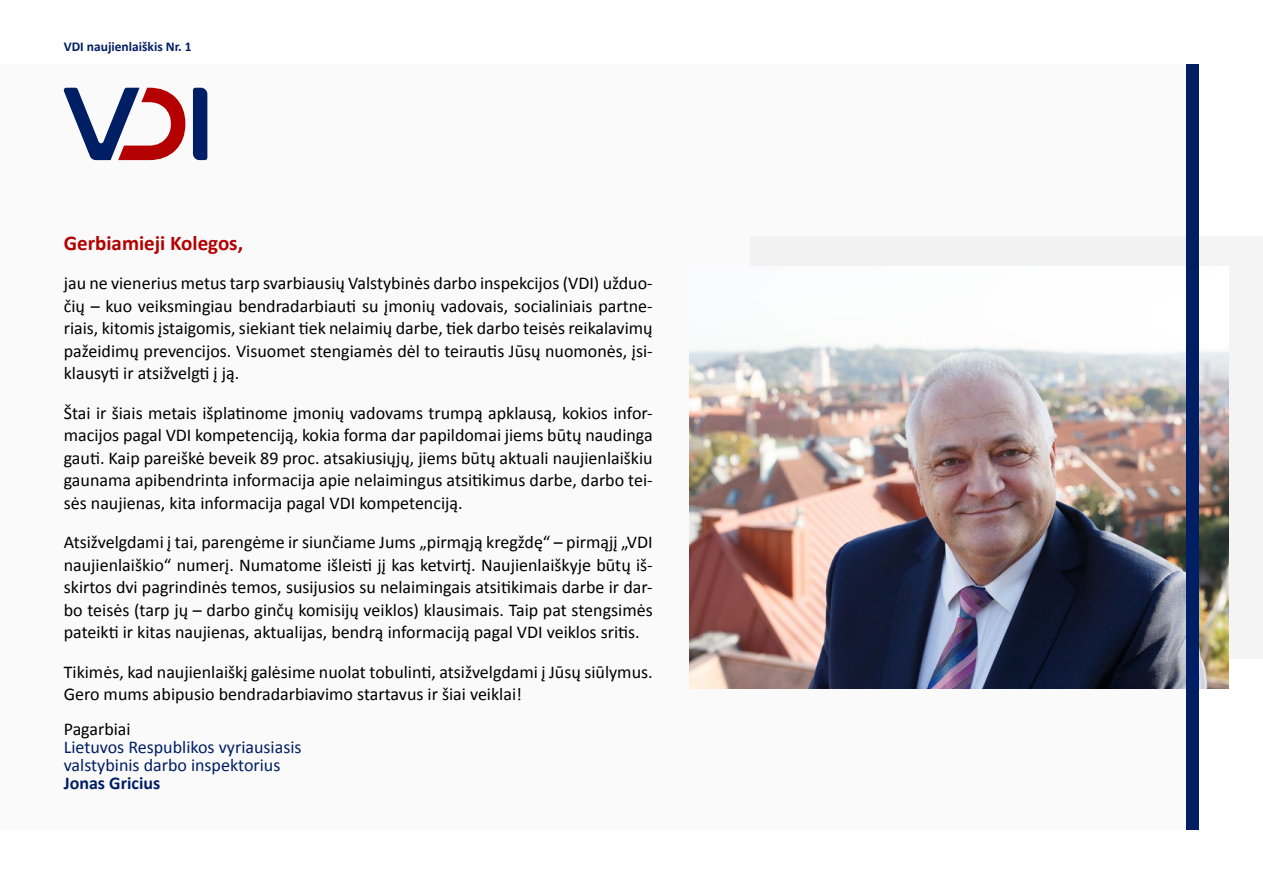
<style>
.page{position:relative;width:1263px;height:893px;background:#fff}
.page>*{position:absolute;margin:0;border:0;box-sizing:border-box;transform-origin:0 0}
.t1{font:700 21px "Calibri";color:#b40000}
.t2{font:18px/22.5px "Calibri";color:#000;text-align:justify}
.t3{font:18px/18px "Calibri";color:#001e64}
.t4{font:700 18px "Calibri";color:#001e64}
.t5{font:700 13.5px "Calibri";color:#001e64}
</style>
<div class="page">
<div style="left:0;top:64px;width:1199px;height:765px;background:#fafafa"></div>
<svg style="left:63px;top:88px;width:122px;height:72px"></svg>
<svg style="left:193px;top:88px;width:14px;height:72px"></svg>
<div style="left:750px;top:236px;width:513px;height:422px;background:#f4f4f4"></div>
<img style="left:690px;top:267px;width:539px;height:422px">
<div style="left:1186px;top:64px;width:13px;height:765px;background:#001e64"></div>
<p class="t5" style="left:64px;top:37px;width:130px">VDI naujienlaiškis Nr. 1</p>
<p class="t1" style="left:64px;top:228px;width:181px">Gerbiamieji Kolegos,</p>
<p class="t2" style="left:64px;top:271px;width:590px">jau ne vienerius metus tarp svarbiausių Valstybinės darbo inspekcijos (VDI) užduo&shy;čių – kuo veiksmingiau bendradarbiauti su įmonių vadovais, socialiniais partne&shy;riais, kitomis įstaigomis, siekiant tiek nelaimių darbe, tiek darbo teisės reikalavimų pažeidimų prevencijos. Visuomet stengiamės dėl to teirautis Jūsų nuomonės, įsi&shy;klausyti ir atsižvelgti į ją.</p>
<p class="t2" style="left:64px;top:401px;width:590px">Štai ir šiais metais išplatinome įmonių vadovams trumpą apklausą, kokios infor&shy;macijos pagal VDI kompetenciją, kokia forma dar papildomai jiems būtų naudinga gauti. Kaip pareiškė beveik 89 proc. atsakiusiųjų, jiems būtų aktuali naujienlaiškiu gaunama apibendrinta informacija apie nelaimingus atsitikimus darbe, darbo tei&shy;sės naujienas, kita informacija pagal VDI kompetenciją.</p>
<p class="t2" style="left:64px;top:530px;width:590px">Atsižvelgdami į tai, parengėme ir siunčiame Jums „pirmąją kregždę“ – pirmąjį „VDI naujienlaiškio“ numerį. Numatome išleisti jį kas ketvirtį. Naujienlaiškyje būtų iš&shy;skirtos dvi pagrindinės temos, susijusios su nelaimingais atsitikimais darbe ir dar&shy;bo teisės (tarp jų – darbo ginčų komisijų veiklos) klausimais. Taip pat stengsimės pateikti ir kitas naujienas, aktualijas, bendrą informaciją pagal VDI veiklos sritis.</p>
<p class="t2" style="left:64px;top:660px;width:590px">Tikimės, kad naujienlaiškį galėsime nuolat tobulinti, atsižvelgdami į Jūsų siūlymus.<br>Gero mums abipusio bendradarbiavimo startavus ir šiai veiklai!</p>
<p class="t2" style="left:64px;top:717px;width:68px">Pagarbiai</p>
<p class="t3" style="left:64px;top:737px;width:239px">Lietuvos Respublikos vyriausiasis valstybinis darbo inspektorius</p>
<p class="t4" style="left:64px;top:770px;width:98px">Jonas Gricius</p>
</div>
